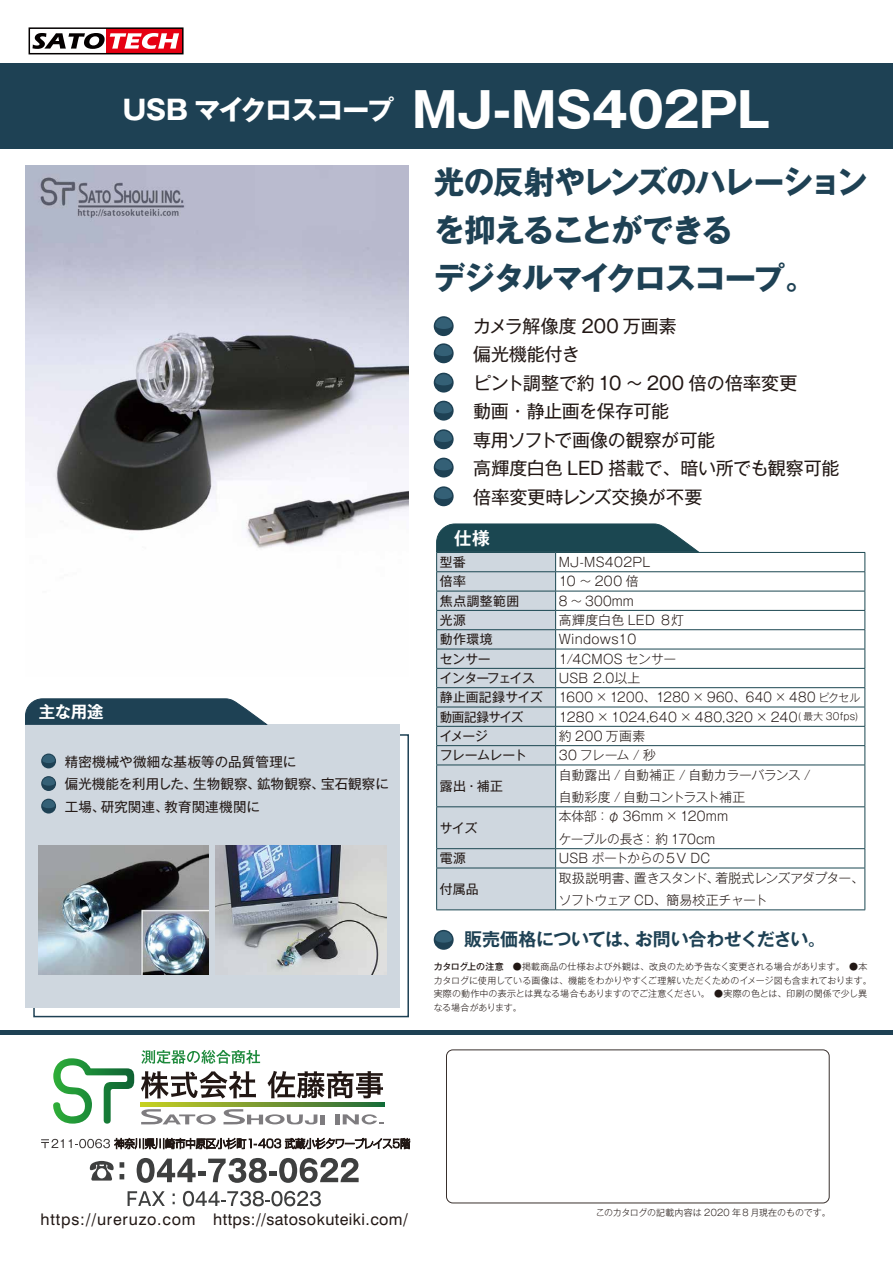
<style>
.page{position:relative;width:893px;height:1263px;background:#fff}
.page>*{position:absolute;margin:0;border:0;box-sizing:border-box;transform-origin:0 0}
.t1{font:700 31.5px/48px "Gothic MB101 Pro";letter-spacing:-.06em;color:#1e4154}
.t2{font:700 27px "Gothic MB101 Pro";letter-spacing:-.05em;color:#fff}
.t3{font:18px/28.5px "Gothic MB101 Pro";letter-spacing:-.01em;color:#221815}
.t4{font:700 18px "Gothic MB101 Pro De";letter-spacing:-.02em;color:#1e4154}
.t5{font:700 17.7px "Gothic MB101 Pro De";color:#fff}
.t6{font:700 16.5px "Gothic MB101 Pro De";color:#fff}
.t7{font:16.05px "Swiss 721 BT";letter-spacing:.025em;color:#221815}
.t8{font:13.5px/22.5px "Gothic MB101 Pro";letter-spacing:.005em;color:#221815}
.t9{font:300 12.9px/22.5px "Gothic MB101 Pro";letter-spacing:.01em;color:#221815}
.t10{font:12.9px "Gothic MB101 Pro";letter-spacing:-.02em;color:#221815}
.t11{font:300 12.9px/22.5px "Gothic MB101 Pro";letter-spacing:-.03em;color:#221815}
.t12{font:300 12.9px/22.5px "Gothic MB101 Pro";letter-spacing:-.015em;color:#221815}
.t13{font:300 12.9px "Gothic MB101 Pro";letter-spacing:.035em;color:#221815;scale:.96 1}
.t14{font:300 12.9px "Gothic MB101 Pro";letter-spacing:-.035em;color:#221815}
.t15{font:12.9px "Gothic MB101 Pro";letter-spacing:-.06em;color:#221815}
.t16{font:12.9px "Gothic MB101 Pro";letter-spacing:.015em;color:#221815}
.t17{font:12.9px "Gothic MB101 Pro";letter-spacing:-.05em;color:#221815}
.t18{font:300 9px/13.5px "Gothic MB101 Pro";color:#221815}
.s1{font-size:48px}
.s2{font-size:11.25px}
.s3{font-size:9.6px}
.s4{font-weight:500}
</style>
<div class="page">
<hr style="left:0;top:1031px;width:893px;height:4px;background:#1e4154">
<div style="left:0;top:64px;width:893px;height:85px;background:#1e4154"></div>
<div style="left:446px;top:1050px;width:383px;height:153px;border:1px solid #221815;border-radius:6px"></div>
<div style="left:434px;top:930px;width:20px;height:20px;background:#1e4154;border-radius:50%"></div>
<svg style="left:435px;top:931px;width:17px;height:12px"></svg>
<div style="left:106px;top:28px;width:77px;height:26px;background:#e60012"></div>
<svg style="left:32px;top:33px;width:147px;height:16px"></svg>
<div style="left:29px;top:27px;width:155px;height:27px;border:2px solid #040000"></div>
<hr style="left:556px;top:552px;width:309px;height:1px;background:#1b4751">
<hr style="left:556px;top:571px;width:309px;height:1px;background:#1b4751">
<hr style="left:556px;top:591px;width:309px;height:1px;background:#1b4751">
<hr style="left:556px;top:610px;width:309px;height:1px;background:#1b4751">
<hr style="left:556px;top:629px;width:309px;height:1px;background:#1b4751">
<hr style="left:556px;top:649px;width:309px;height:1px;background:#1b4751">
<hr style="left:556px;top:668px;width:309px;height:1px;background:#1b4751">
<hr style="left:556px;top:687px;width:309px;height:1px;background:#1b4751">
<hr style="left:556px;top:707px;width:309px;height:1px;background:#1b4751">
<hr style="left:556px;top:726px;width:309px;height:1px;background:#1b4751">
<hr style="left:556px;top:745px;width:309px;height:1px;background:#1b4751">
<svg style="left:865px;top:553px;width:1px;height:212px"></svg>
<hr style="left:556px;top:765px;width:309px;height:1px;background:#1b4751">
<hr style="left:865px;top:765px;width:1px;height:41px;background:#1b4751">
<hr style="left:556px;top:806px;width:309px;height:1px;background:#1b4751">
<hr style="left:865px;top:807px;width:1px;height:41px;background:#1b4751">
<hr style="left:556px;top:848px;width:309px;height:1px;background:#1b4751">
<svg style="left:436px;top:523px;width:263px;height:386px"></svg>
<svg style="left:865px;top:849px;width:1px;height:19px"></svg>
<hr style="left:436px;top:868px;width:120px;height:1px;background:#1b4751">
<hr style="left:436px;top:868px;width:1px;height:41px;background:#1b4751">
<hr style="left:556px;top:868px;width:309px;height:1px;background:#1b4751">
<hr style="left:555px;top:868px;width:1px;height:41px;background:#1b4751">
<hr style="left:865px;top:868px;width:1px;height:41px;background:#1b4751">
<hr style="left:436px;top:909px;width:120px;height:1px;background:#1b4751">
<hr style="left:556px;top:909px;width:309px;height:1px;background:#1b4751">
<svg style="left:141px;top:1102px;width:243px;height:4px"></svg>
<svg style="left:141px;top:1071px;width:115px;height:27px"></svg>
<svg style="left:267px;top:1071px;width:116px;height:27px"></svg>
<svg style="left:141px;top:1050px;width:119px;height:14px"></svg>
<svg style="left:90px;top:1161px;width:24px;height:19px"></svg>
<svg style="left:120px;top:1162px;width:4px;height:17px"></svg>
<svg style="left:137px;top:1158px;width:59px;height:25px"></svg>
<div style="left:198px;top:1171px;width:8px;height:5px;background:#3e3f3f"></div>
<svg style="left:208px;top:1158px;width:59px;height:25px"></svg>
<div style="left:269px;top:1171px;width:8px;height:5px;background:#3e3f3f"></div>
<svg style="left:279px;top:1158px;width:80px;height:25px"></svg>
<svg style="left:128px;top:1191px;width:37px;height:15px"></svg>
<svg style="left:183px;top:1191px;width:138px;height:15px"></svg>
<svg style="left:53px;top:1058px;width:81px;height:66px"></svg>
<svg style="left:224px;top:1109px;width:101px;height:15px"></svg>
<hr style="left:335px;top:1114px;width:4px;height:10px;background:#7e7c7f">
<svg style="left:343px;top:1114px;width:40px;height:10px"></svg>
<svg style="left:141px;top:1109px;width:75px;height:15px"></svg>
<svg style="left:41px;top:1138px;width:369px;height:11px"></svg>
<img style="left:25px;top:166px;width:383px;height:383px">
<div style="left:26px;top:724px;width:374px;height:284px;background:#cfd7df"></div>
<div style="left:41px;top:753px;width:15px;height:15px;background:#1e4154;border-radius:50%"></div>
<svg style="left:42px;top:755px;width:13px;height:8px"></svg>
<div style="left:41px;top:776px;width:15px;height:15px;background:#1e4154;border-radius:50%"></div>
<svg style="left:42px;top:777px;width:13px;height:9px"></svg>
<div style="left:41px;top:799px;width:15px;height:14px;background:#1e4154;border-radius:50%"></div>
<svg style="left:42px;top:800px;width:13px;height:8px"></svg>
<svg style="left:25px;top:698px;width:242px;height:27px;background:#335264"></svg>
<div style="left:434px;top:316px;width:20px;height:20px;background:#1e4154;border-radius:50%"></div>
<svg style="left:435px;top:318px;width:17px;height:11px"></svg>
<div style="left:434px;top:343px;width:20px;height:20px;background:#1e4154;border-radius:50%"></div>
<svg style="left:435px;top:345px;width:17px;height:11px"></svg>
<div style="left:434px;top:373px;width:20px;height:20px;background:#1e4154;border-radius:50%"></div>
<svg style="left:435px;top:374px;width:17px;height:11px"></svg>
<div style="left:434px;top:401px;width:20px;height:20px;background:#1e4154;border-radius:50%"></div>
<svg style="left:435px;top:402px;width:17px;height:11px"></svg>
<div style="left:434px;top:429px;width:20px;height:20px;background:#1e4154;border-radius:50%"></div>
<svg style="left:435px;top:431px;width:17px;height:11px"></svg>
<div style="left:434px;top:458px;width:20px;height:19px;background:#1e4154;border-radius:50%"></div>
<svg style="left:435px;top:459px;width:17px;height:11px"></svg>
<img style="left:39px;top:845px;width:170px;height:130px">
<img style="left:215px;top:846px;width:171px;height:128px">
<div style="left:434px;top:486px;width:20px;height:20px;background:#1e4154;border-radius:50%"></div>
<svg style="left:435px;top:488px;width:17px;height:11px"></svg>
<h2 class="t2" style="left:123px;top:87px;width:649px">USB マイクロスコープ <span class="s1">MJ-MS402PL</span></h2>
<h3 class="t6" style="left:39px;top:698px;width:66px">主な用途</h3>
<h3 class="t8" style="left:65px;top:748px;width:326px">精密機械や微細な基板等の品質管理に<br>偏光機能を利用した、生物観察、鉱物観察、宝石観察に工場、研究関連、教育関連機関に</h3>
<h1 class="t1" style="left:434px;top:154px;width:435px">光の反射やレンズのハレーションを抑えることができる<br>デジタルマイクロスコープ。</h1>
<h3 class="t3" style="left:473px;top:309px;width:368px">カメラ解像度 200 万画素<br>偏光機能付き<br>ピント調整で約 10 ～ 200 倍の倍率変更<br>動画・静止画を保存可能<br>専用ソフトで画像の観察が可能<br>高輝度白色 LED 搭載で、暗い所でも観察可能倍率変更時レンズ交換が不要</h3>
<h3 class="t5" style="left:454px;top:523px;width:37px">仕様</h3>
<h3 class="t10" style="left:440px;top:551px;width:27px">型番</h3>
<h3 class="t9" style="left:559px;top:549px;width:93px">MJ-MS402PL</h3>
<h3 class="t10" style="left:440px;top:571px;width:28px">倍率</h3>
<h3 class="t9" style="left:559px;top:568px;width:81px">10 ～200 倍</h3>
<h3 class="t10" style="left:440px;top:590px;width:81px">焦点調整範囲</h3>
<h3 class="t9" style="left:559px;top:588px;width:77px">8 ～ 300mm</h3>
<h3 class="t10" style="left:440px;top:609px;width:28px">光源</h3>
<h3 class="t9" style="left:559px;top:607px;width:127px">高輝度白色 LED ８灯</h3>
<h3 class="t10" style="left:440px;top:629px;width:54px">動作環境</h3>
<h3 class="t9" style="left:559px;top:626px;width:79px">Windows10</h3>
<h3 class="t10" style="left:440px;top:648px;width:52px">センサー</h3>
<h3 class="t9" style="left:559px;top:646px;width:119px">1/4CMOS センサー</h3>
<h3 class="t15" style="left:440px;top:667px;width:97px">インターフェイス</h3>
<h3 class="t9" style="left:559px;top:665px;width:83px">USB 2.0以上</h3>
<h3 class="t16" style="left:440px;top:687px;width:104px">静止画記録サイズ</h3>
<h3 class="t13" style="left:559px;top:687px;width:315px">1600 ×1200、1280 × 960、640 × 480 <span class="s2">ピクセル</span></h3>
<h3 class="t10" style="left:440px;top:706px;width:85px">動画記録サイズ</h3>
<h3 class="t9" style="left:559px;top:704px;width:301px">1280 ×1024,640 × 480,320 × 240<span class="s3">( 最大 30fps)</span></h3>
<h3 class="t10" style="left:440px;top:725px;width:49px">イメージ</h3>
<h3 class="t9" style="left:559px;top:723px;width:88px">約 200 万画素</h3>
<h3 class="t17" style="left:440px;top:744px;width:89px">フレームレート</h3>
<h3 class="t9" style="left:559px;top:742px;width:99px">30 フレーム / 秒</h3>
<h3 class="t10" style="left:440px;top:775px;width:65px">露出・補正</h3>
<h3 class="t12" style="left:559px;top:761px;width:253px">自動露出 / 自動補正 / 自動カラーバランス /自動彩度 / 自動コントラスト補正</h3>
<h3 class="t10" style="left:440px;top:817px;width:39px">サイズ</h3>
<h3 class="t9" style="left:559px;top:803px;width:171px">本体部：φ 36mm ×120mmケーブルの長さ：約 170cm</h3>
<h3 class="t10" style="left:440px;top:848px;width:28px">電源</h3>
<h3 class="t14" style="left:559px;top:848px;width:153px">USB ポートからの５V DC</h3>
<h3 class="t10" style="left:440px;top:878px;width:40px">付属品</h3>
<h3 class="t11" style="left:559px;top:864px;width:307px">取扱説明書、置きスタンド、着脱式レンズアダプター、ソフトウェア CD、簡易校正チャート</h3>
<h3 class="t4" style="left:464px;top:924px;width:363px">販売価格については、お問い合わせください。</h3>
<p class="t18" style="left:434px;top:958px;width:440px"><span class="s4">カタログ上の注意　</span>●掲載商品の仕様および外観は、改良のため予告なく変更される場合があります。　●本カタログに使用している画像は、機能をわかりやすくご理解いただくためのイメージ図も含まれております。実際の動作中の表示とは異なる場合もありますのでご注意ください。　●実際の色とは、印刷の関係で少し異なる場合があります。</p>
<h3 class="t7" style="left:41px;top:1209px;width:369px">https://ureruzo.com https://satosokuteiki.com/</h3>
<p class="t18" style="left:596px;top:1205px;width:237px">このカタログの記載内容は 2020 年8 月現在のものです。</p>
</div>
